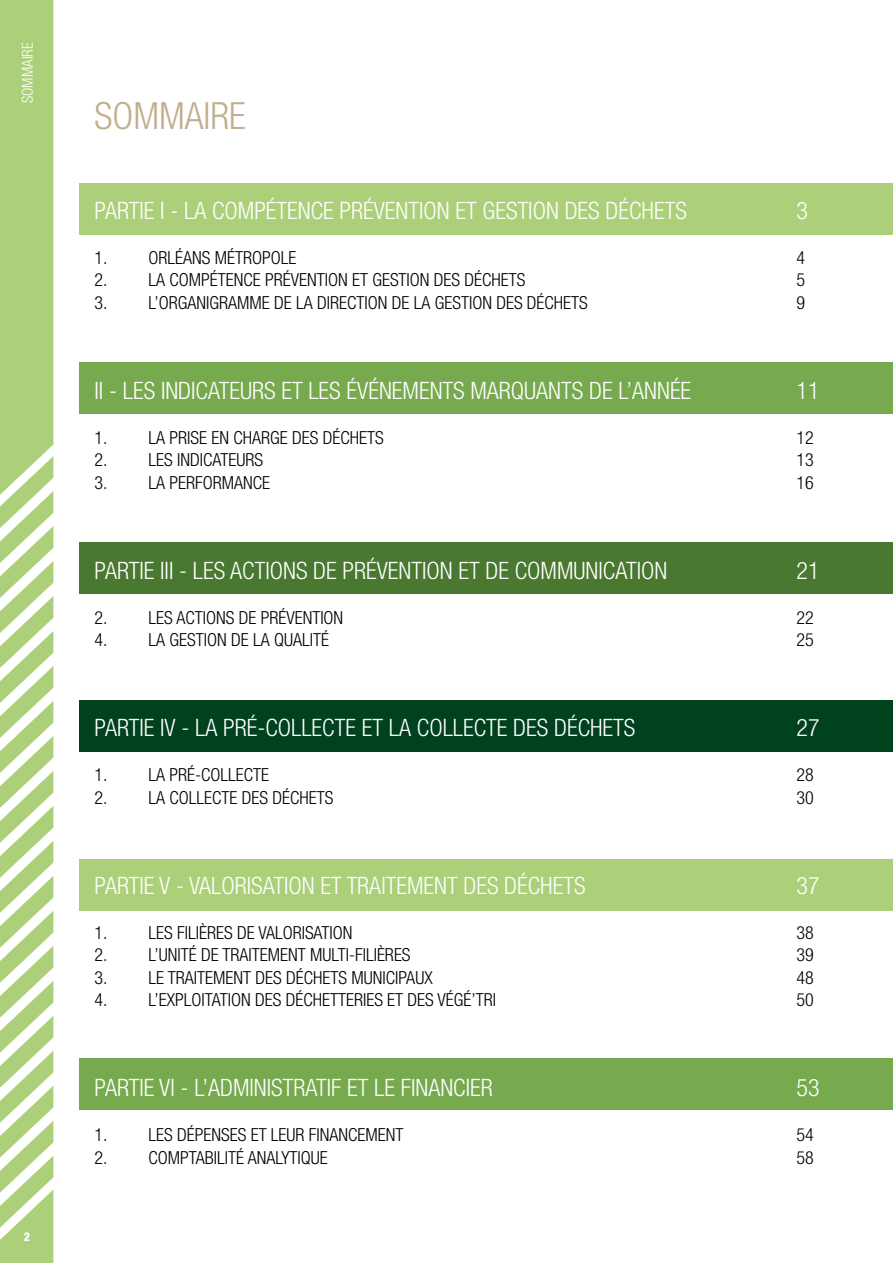
<style>
.page{position:relative;width:893px;height:1263px;background:#fff}
.page>*{position:absolute;margin:0;border:0;box-sizing:border-box;transform-origin:0 0}
.t1{font:300 condensed 37.5px "Helvetica Neue";color:#c0ae8d}
.t2{font:300 condensed 24px "Helvetica Neue";color:#fff}
.t3{font:300 condensed 18px "Helvetica Neue";color:#000}
.t4{font:300 condensed 15px "Helvetica Neue";color:#fff}
.t5{font:800 condensed 12px "Helvetica Neue";color:#fff}
</style>
<div class="page">
<div style="left:79px;top:362px;width:814px;height:51px;background:#77aa4e"></div>
<div style="left:79px;top:543px;width:814px;height:51px;background:#497830"></div>
<div style="left:79px;top:700px;width:814px;height:51px;background:#00411e"></div>
<div style="left:79px;top:859px;width:814px;height:51px;background:#accf79"></div>
<div style="left:79px;top:1059px;width:814px;height:51px;background:#77aa4e"></div>
<div style="left:79px;top:183px;width:814px;height:51px;background:#accf79"></div>
<svg style="left:0;top:0;width:53px;height:1263px"></svg>
<p class="t4" style="left:19px;top:103px;width:62px;rotate:-90deg">SOMMAIRE</p>
<p class="t5" style="left:24px;top:1229px;width:8px">2</p>
<h1 class="t1" style="left:94px;top:94px;width:153px">SOMMAIRE</h1>
<h2 class="t2" style="left:94px;top:197px;width:594px">PARTIE I - LA COMPÉTENCE PRÉVENTION ET GESTION DES DÉCHETS</h2>
<h2 class="t2" style="left:796px;top:197px;width:13px">3</h2>
<p class="t3" style="left:94px;top:247px;width:203px">1. ORLÉANS MÉTROPOLE</p>
<p class="t3" style="left:796px;top:247px;width:10px">4</p>
<p class="t3" style="left:94px;top:270px;width:433px">2. LA COMPÉTENCE PRÉVENTION ET GESTION DES DÉCHETS</p>
<p class="t3" style="left:796px;top:270px;width:10px">5</p>
<p class="t3" style="left:94px;top:292px;width:495px">3. L’ORGANIGRAMME DE LA DIRECTION DE LA GESTION DES DÉCHETS</p>
<p class="t3" style="left:796px;top:292px;width:10px">9</p>
<h2 class="t2" style="left:94px;top:377px;width:598px">II - LES INDICATEURS ET LES ÉVÉNEMENTS MARQUANTS DE L’ANNÉE</h2>
<h2 class="t2" style="left:796px;top:377px;width:25px">11</h2>
<p class="t3" style="left:94px;top:427px;width:291px">1. LA PRISE EN CHARGE DES DÉCHETS</p>
<p class="t3" style="left:796px;top:427px;width:19px">12</p>
<p class="t3" style="left:94px;top:450px;width:170px">2. LES INDICATEURS</p>
<p class="t3" style="left:796px;top:450px;width:19px">13</p>
<p class="t3" style="left:94px;top:472px;width:177px">3. LA PERFORMANCE</p>
<p class="t3" style="left:796px;top:472px;width:19px">16</p>
<h2 class="t2" style="left:94px;top:557px;width:574px">PARTIE III - LES ACTIONS DE PRÉVENTION ET DE COMMUNICATION</h2>
<h2 class="t2" style="left:796px;top:557px;width:25px">21</h2>
<p class="t3" style="left:94px;top:607px;width:250px">2. LES ACTIONS DE PRÉVENTION</p>
<p class="t3" style="left:796px;top:607px;width:19px">22</p>
<p class="t3" style="left:94px;top:630px;width:236px">4. LA GESTION DE LA QUALITÉ</p>
<p class="t3" style="left:796px;top:630px;width:19px">25</p>
<h2 class="t2" style="left:94px;top:714px;width:542px">PARTIE IV - LA PRÉ-COLLECTE ET LA COLLECTE DES DÉCHETS</h2>
<h2 class="t2" style="left:796px;top:714px;width:25px">27</h2>
<p class="t3" style="left:94px;top:765px;width:176px">1. LA PRÉ-COLLECTE</p>
<p class="t3" style="left:796px;top:765px;width:19px">28</p>
<p class="t3" style="left:94px;top:787px;width:240px">2. LA COLLECTE DES DÉCHETS</p>
<p class="t3" style="left:796px;top:787px;width:19px">30</p>
<h2 class="t2" style="left:94px;top:872px;width:493px">PARTIE V - VALORISATION ET TRAITEMENT DES DÉCHETS</h2>
<h2 class="t2" style="left:796px;top:872px;width:25px">37</h2>
<p class="t3" style="left:94px;top:922px;width:260px">1. LES FILIÈRES DE VALORISATION</p>
<p class="t3" style="left:796px;top:922px;width:19px">38</p>
<p class="t3" style="left:94px;top:945px;width:318px">2. L’UNITÉ DE TRAITEMENT MULTI-FILIÈRES</p>
<p class="t3" style="left:796px;top:945px;width:19px">39</p>
<p class="t3" style="left:94px;top:967px;width:340px">3. LE TRAITEMENT DES DÉCHETS MUNICIPAUX</p>
<p class="t3" style="left:796px;top:967px;width:19px">48</p>
<p class="t3" style="left:94px;top:990px;width:403px">4. L’EXPLOITATION DES DÉCHETTERIES ET DES VÉGÉ’TRI</p>
<p class="t3" style="left:796px;top:990px;width:19px">50</p>
<h2 class="t2" style="left:94px;top:1074px;width:400px">PARTIE VI - L’ADMINISTRATIF ET LE FINANCIER</h2>
<h2 class="t2" style="left:796px;top:1074px;width:25px">53</h2>
<p class="t3" style="left:94px;top:1125px;width:311px">1. LES DÉPENSES ET LEUR FINANCEMENT</p>
<p class="t3" style="left:796px;top:1125px;width:19px">54</p>
<p class="t3" style="left:94px;top:1147px;width:235px">2. COMPTABILITÉ ANALYTIQUE</p>
<p class="t3" style="left:796px;top:1147px;width:19px">58</p>
</div>
